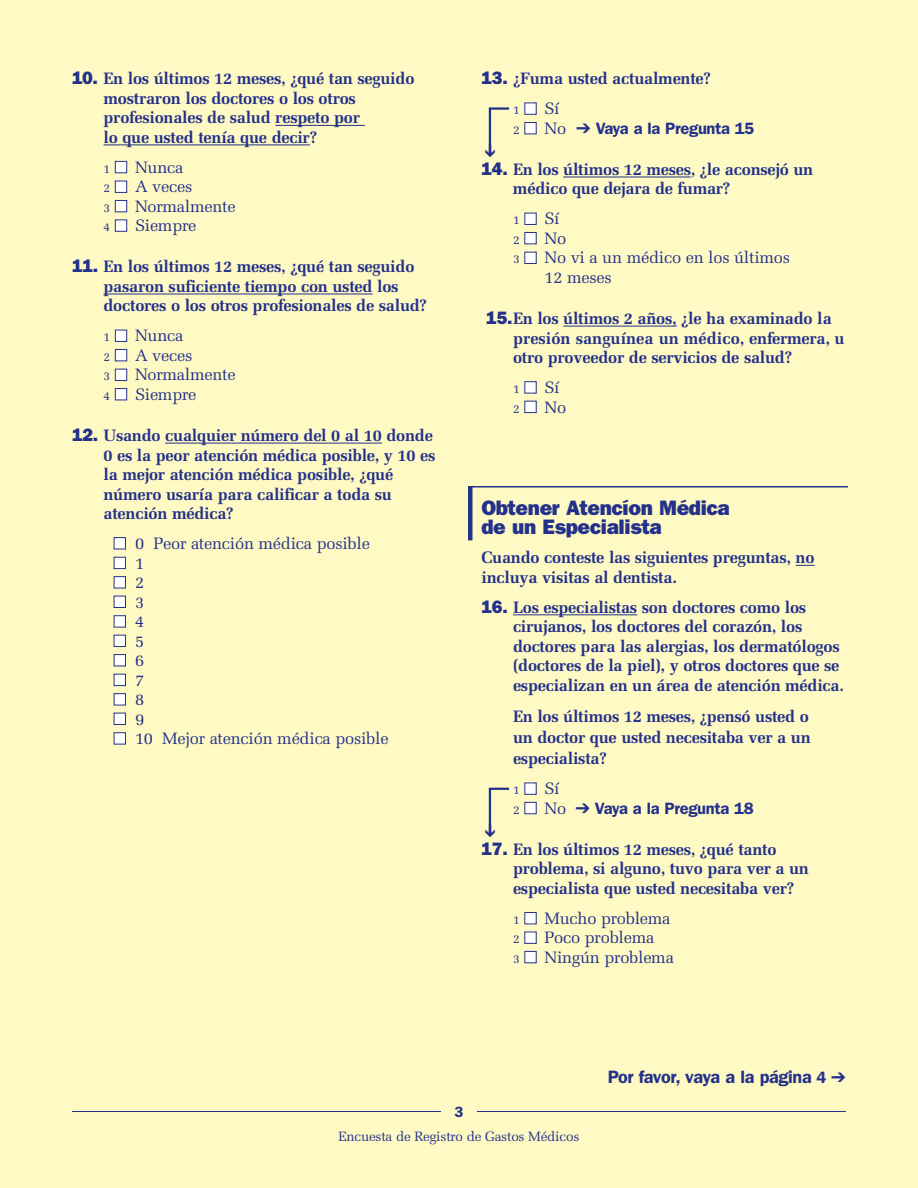
<style>
.page{position:relative;width:918px;height:1188px;background:#fffac4}
.page>*{position:absolute;margin:0;border:0;box-sizing:border-box;transform-origin:0 0}
.t1{font:800 21px/19.5px "Franklin Gothic";letter-spacing:-.02em;color:#24318b}
.t2{font:600 18px "Franklin Gothic";letter-spacing:-.02em;color:#24318b}
.t3{font:700 16.5px/19.5px "Melior";letter-spacing:-.015em;color:#24318b}
.t4{font:16.5px/19.5px "Melior";letter-spacing:-.015em;color:#24318b}
.t5{font:600 16.5px "Franklin Gothic";letter-spacing:-.02em;color:#24318b}
.t6{font:600 15px "Franklin Gothic";color:#24318b}
.t7{font:13.5px "Melior";letter-spacing:-.015em;color:#24318b}
.s1{font-family:"Franklin Gothic";font-weight:800;font-size:18px}
.s2{font-size:12px}
.s3{color:#fff}
.s4{font-weight:400;font-size:12px}
.s5{font-weight:400}
.s6{font-family:"Melior";font-weight:400;font-size:12px}
.s7{font-family:"Melior";font-weight:400}
.s8{font-size:16.5px}
</style>
<div class="page">
<hr style="left:282px;top:125px;width:83px;height:1px;background:#24318b">
<hr style="left:104px;top:144px;width:206px;height:1px;background:#24318b">
<hr style="left:104px;top:294px;width:41px;height:1px;background:#24318b">
<hr style="left:145px;top:294px;width:228px;height:1px;background:#24318b">
<hr style="left:165px;top:443px;width:125px;height:1px;background:#24318b">
<hr style="left:290px;top:443px;width:92px;height:1px;background:#24318b">
<hr style="left:563px;top:177px;width:128px;height:1px;background:#24318b">
<hr style="left:563px;top:326px;width:114px;height:1px;background:#24318b">
<svg style="left:796px;top:565px;width:19px;height:1px"></svg>
<hr style="left:513px;top:614px;width:124px;height:1px;background:#24318b">
<hr style="left:470px;top:486px;width:378px;height:2px;background:#24318b">
<hr style="left:468px;top:486px;width:4px;height:54px;background:#24318b">
<hr style="left:72px;top:1111px;width:369px;height:1px;background:#24318b">
<hr style="left:477px;top:1111px;width:369px;height:1px;background:#24318b">
<svg style="left:488px;top:107px;width:22px;height:47px"></svg>
<svg style="left:488px;top:787px;width:22px;height:47px"></svg>
<p class="t3" style="left:104px;top:69px;width:313px;text-indent:-32px"><span class="s1">10.</span> En los últimos 12 meses, ¿qué tan seguido mostraron los doctores o los otros profesionales de salud respeto por<br>lo que usted tenía que decir?</p>
<p class="t4" style="left:104px;top:157px;width:134px"><span class="s2">1</span> <span class="s3">■</span> Nunca<br><span class="s2">2</span> <span class="s3">■</span> A veces<br><span class="s2">3</span> <span class="s3">■</span> Normalmente<br><span class="s2">4</span> <span class="s3">■</span> Siempre</p>
<p class="t3" style="left:104px;top:257px;width:325px;text-indent:-32px"><span class="s1">11.</span> En los últimos 12 meses, ¿qué tan seguido pasaron suficiente tiempo con usted los doctores o los otros profesionales de salud?</p>
<p class="t4" style="left:104px;top:326px;width:134px"><span class="s2">1</span> <span class="s3">■</span> Nunca<br><span class="s2">2</span> <span class="s3">■</span> A veces<br><span class="s2">3</span> <span class="s3">■</span> Normalmente<br><span class="s2">4</span> <span class="s3">■</span> Siempre</p>
<p class="t3" style="left:104px;top:426px;width:333px;text-indent:-32px"><span class="s1">12.</span> Usando cualquier número del 0 al 10 donde 0 es la peor atención médica posible, y 10 es la mejor atención médica posible, ¿qué número usaría para calificar a toda su atención médica?</p>
<p class="t4" style="left:113px;top:534px;width:258px"><span class="s3">■</span> 0 Peor atención médica posible</p>
<p class="t4" style="left:113px;top:553px;width:32px"><span class="s3">■</span> 1</p>
<p class="t4" style="left:113px;top:573px;width:32px"><span class="s3">■</span> 2</p>
<p class="t4" style="left:113px;top:592px;width:32px"><span class="s3">■</span> 3</p>
<p class="t4" style="left:113px;top:612px;width:32px"><span class="s3">■</span> 4</p>
<p class="t4" style="left:113px;top:631px;width:32px"><span class="s3">■</span> 5</p>
<p class="t4" style="left:113px;top:651px;width:32px"><span class="s3">■</span> 6</p>
<p class="t4" style="left:113px;top:670px;width:32px"><span class="s3">■</span> 7</p>
<p class="t4" style="left:113px;top:690px;width:32px"><span class="s3">■</span> 8</p>
<p class="t4" style="left:113px;top:709px;width:32px"><span class="s3">■</span> 9</p>
<p class="t4" style="left:113px;top:729px;width:277px"><span class="s3">■</span> 10 Mejor atención médica posible</p>
<p class="t3" style="left:513px;top:64px;width:199px;line-height:30px;text-indent:-32px"><span class="s1">13.</span> ¿Fuma usted actualmente?<br><span class="s4">1</span><span class="s3">■</span><span class="s5">Sí</span></p>
<p class="t5" style="left:513px;top:123px;width:243px"><span class="s6">2</span> <span class="s3">■</span> <span class="s7">No</span> ➔ Vaya a la Pregunta 15</p>
<p class="t3" style="left:513px;top:160px;width:302px;text-indent:-31px"><span class="s1">14.</span> En los últimos 12 meses, ¿le aconsejó un médico que dejara de fumar?</p>
<p class="t4" style="left:513px;top:209px;width:48px"><span class="s2">1</span><span class="s3">■</span>Sí</p>
<p class="t4" style="left:513px;top:229px;width:55px"><span class="s2">2</span><span class="s3">■</span>No</p>
<p class="t4" style="left:513px;top:248px;width:279px"><span class="s2">3</span> <span class="s3">■</span> No vi a un médico en los últimos</p>
<p class="t4" style="left:544px;top:268px;width:69px">12 meses</p>
<p class="t3" style="left:513px;top:309px;width:333px;text-indent:-27px"><span class="s1">15.</span>En los últimos 2 años, ¿le ha examinado la presión sanguínea un médico, enfermera, u otro proveedor de servicios de salud?</p>
<p class="t4" style="left:513px;top:378px;width:55px"><span class="s2">1</span><span class="s3">■</span>Sí<br><span class="s2">2</span><span class="s3">■</span>No</p>
<p class="t1" style="left:482px;top:499px;width:250px">Obtener Atencíon Médica de un Especialista</p>
<p class="t3" style="left:482px;top:548px;width:335px">Cuando conteste las siguientes preguntas, no incluya visitas al dentista.</p>
<p class="t3" style="left:513px;top:597px;width:333px;text-indent:-32px"><span class="s1">16.</span> Los especialistas son doctores como los cirujanos, los doctores del corazón, los doctores para las alergias, los dermatólogos (doctores de la piel), y otros doctores que se especializan en un área de atención médica.</p>
<p class="t3" style="left:513px;top:706px;width:299px;line-height:21px;text-align:justify">En los últimos 12 meses, ¿pensó usted o un doctor que usted necesitaba ver a un especialista?</p>
<p class="t4" style="left:513px;top:779px;width:48px"><span class="s2">1</span><span class="s3">■</span>Sí</p>
<p class="t5" style="left:513px;top:802px;width:242px"><span class="s6">2</span> <span class="s3">■</span> <span class="s7">No</span> ➔ Vaya a la Pregunta 18</p>
<p class="t3" style="left:513px;top:839px;width:298px;text-indent:-32px"><span class="s1">17.</span> En los últimos 12 meses, ¿qué tanto problema, si alguno, tuvo para ver a un especialista que usted necesitaba ver?</p>
<p class="t4" style="left:513px;top:908px;width:162px"><span class="s2">1</span> <span class="s3">■</span> Mucho problema<br><span class="s2">2</span> <span class="s3">■</span> Poco problema<br><span class="s2">3</span> <span class="s3">■</span> Ningún problema</p>
<p class="t2" style="left:608px;top:1071px;width:240px">Por favor, vaya a la página <span class="s8">4</span> ➔</p>
<p class="t6" style="left:455px;top:1107px;width:10px">3</p>
<p class="t7" style="left:339px;top:1129px;width:242px">Encuesta de Registro de Gastos Médicos</p>
</div>
